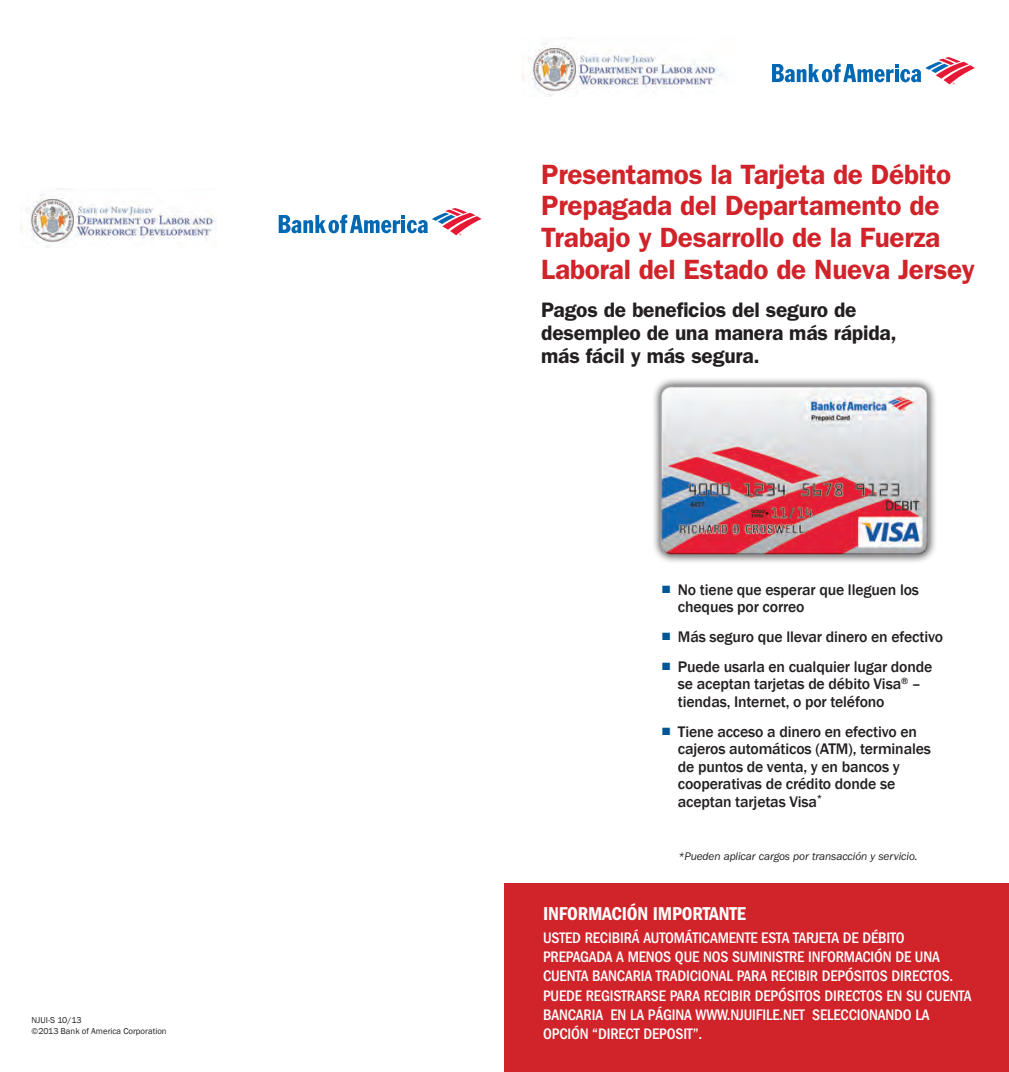
<style>
.page{position:relative;width:1009px;height:1072px;background:#fff}
.page>*{position:absolute;margin:0;border:0;box-sizing:border-box;transform-origin:0 0}
.t1{font:600 28px/31.5px "Franklin Gothic";letter-spacing:-.01em;color:#d1232a}
.t2{font:600 21px/22.8px "Franklin Gothic";letter-spacing:-.01em;color:#231f20}
.t3{font:600 condensed 19.25px "Franklin Gothic";letter-spacing:-.01em;color:#fff}
.t4{font:500 15.75px/17.5px "Franklin Gothic";letter-spacing:-.01em;color:#231f20}
.t5{font:500 condensed 15.75px/19.2px "Franklin Gothic";letter-spacing:-.01em;color:#fff}
.t6{font:italic 11.38px "Franklin Gothic";letter-spacing:-.01em;color:#231f20}
.t7{font:8.75px/10.5px "Franklin Gothic";color:#231f20}
.s1{color:#005595}
</style>
<div class="page">
<div style="left:504px;top:882px;width:504px;height:189px;background:#d1232a"></div>
<svg style="left:278px;top:208px;width:203px;height:27px"></svg>
<img style="left:21px;top:188px;width:195px;height:59px">
<img style="left:654px;top:379px;width:282px;height:183px">
<svg style="left:772px;top:57px;width:202px;height:27px"></svg>
<img style="left:522px;top:43px;width:201px;height:53px">
<p class="t7" style="left:32px;top:1015px;width:136px">NJUI-S 10/13<br>©2013 Bank of America Corporation</p>
<h1 class="t1" style="left:541px;top:158px;width:435px">Presentamos la Tarjeta de Débito<br>Prepagada del Departamento de<br>Trabajo y Desarrollo de la Fuerza<br>Laboral del Estado de Nueva Jersey</h1>
<h2 class="t2" style="left:541px;top:298px;width:357px">Pagos de beneficios del seguro de desempleo de una manera más rápida, más fácil y más segura.</h2>
<p class="t4" style="left:677px;top:580px;width:243px;text-indent:-16px"><span class="s1">■</span> No tiene que esperar que lleguen los cheques por correo</p>
<p class="t4" style="left:662px;top:628px;width:282px"><span class="s1">■</span> Más seguro que llevar dinero en efectivo</p>
<p class="t4" style="left:677px;top:657px;width:256px;text-indent:-16px"><span class="s1">■</span> Puede usarla en cualquier lugar donde se aceptan tarjetas de débito Visa<sup>®</sup> – tiendas, Internet, o por teléfono</p>
<p class="t4" style="left:677px;top:722px;width:254px;text-indent:-16px"><span class="s1">■</span> Tiene acceso a dinero en efectivo en cajeros automáticos (ATM), terminales de puntos de venta, y en bancos y cooperativas de crédito donde se aceptan tarjetas Visa<sup>*</sup></p>
<p class="t6" style="left:678px;top:849px;width:240px">*Pueden aplicar cargos por transacción y servicio.</p>
<p class="t3" style="left:543px;top:902px;width:204px">INFORMACIÓN IMPORTANTE</p>
<p class="t5" style="left:543px;top:927px;width:430px">USTED RECIBIRÁ AUTOMÁTICAMENTE ESTA TARJETA DE DÉBITO PREPAGADA A MENOS QUE NOS SUMINISTRE INFORMACIÓN DE UNA CUENTA BANCARIA TRADICIONAL PARA RECIBIR DEPÓSITOS DIRECTOS.<br>PUEDE REGISTRARSE PARA RECIBIR DEPÓSITOS DIRECTOS EN SU CUENTA BANCARIA EN LA PÁGINA WWW.NJUIFILE.NET SELECCIONANDO LA OPCIÓN “DIRECT DEPOSIT”.</p>
</div>
